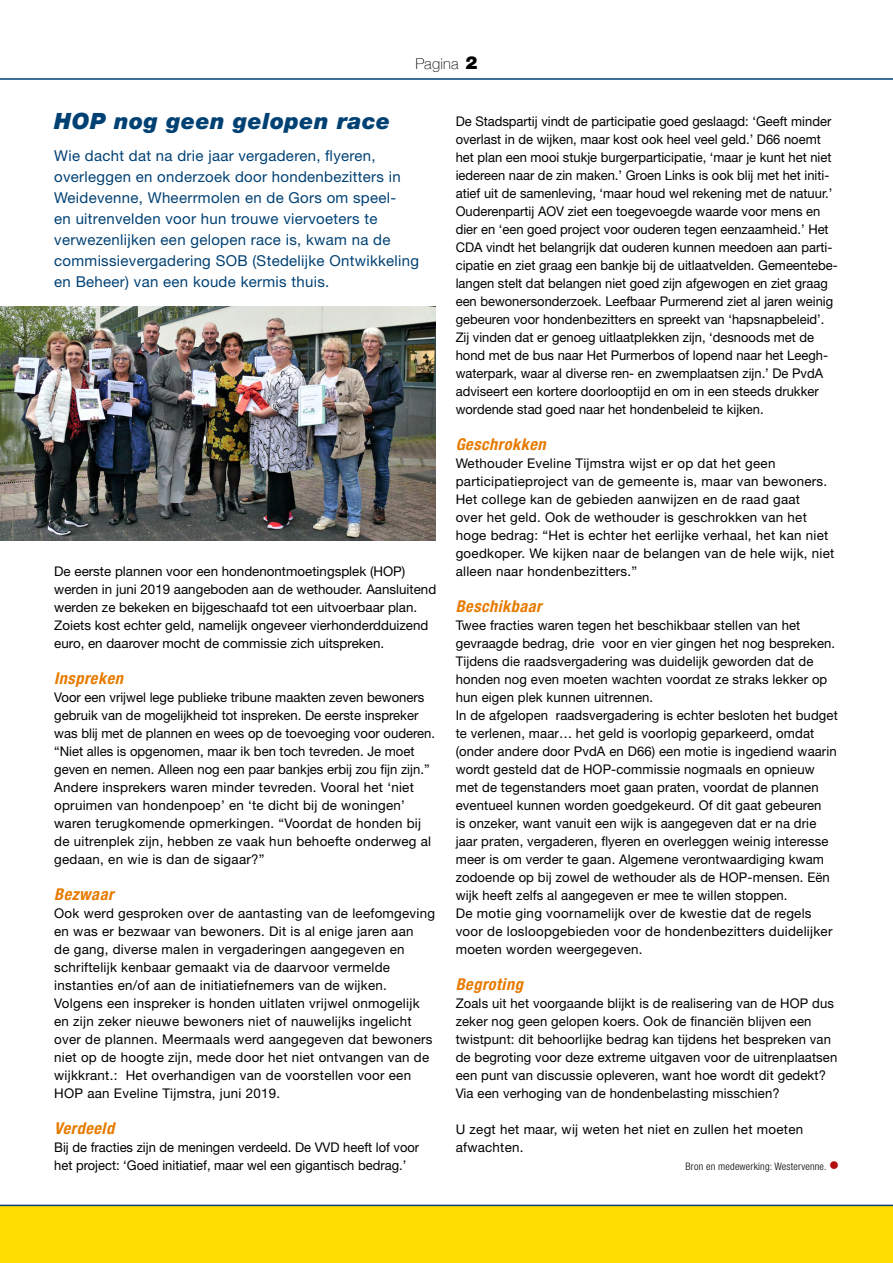
<style>
.page{position:relative;width:893px;height:1263px;background:#fff}
.page>*{position:absolute;margin:0;border:0;box-sizing:border-box;transform-origin:0 0}
.H1__Kop{font:italic 900 22.5px "Helvetica Neue";letter-spacing:.02em;color:#004174}
.H2__Subkop{font:italic 700 condensed 16.35px "Helvetica Neue";letter-spacing:.03em;color:#e77b00}
.H__Introtekst{font:15px/21px "Helvetica Neue";letter-spacing:.02em;color:#004174}
.t1{font:100 15px "Helvetica Neue";letter-spacing:.02em;color:#000}
.P__Tekst_plat{font:13.35px/18px "Helvetica Neue";letter-spacing:.01em;color:#000}
.P__Fotobijschrift{font:300 condensed 10.35px "Helvetica Neue";letter-spacing:.02em;color:#000}
.s1{font-weight:900;font-size:18px}
.s2{color:#b20e10}
</style>
<div class="page">
<div style="left:0;top:1206px;width:893px;height:57px;background:#fd0"></div>
<hr style="left:0;top:78px;width:893px;height:2px;background:#004174">
<hr style="left:0;top:1205px;width:893px;height:1px;background:#004174">
<img style="left:0;top:306px;width:436px;height:234px">
<p class="t1" style="left:415px;top:52px;width:63px">Pagina <span class="s1">2</span></p>
<h1 class="H1__Kop" style="left:54px;top:107px;width:337px">HOP nog geen gelopen race</h1>
<p class="H__Introtekst" style="left:54px;top:144px;width:366px">Wie dacht dat na drie jaar vergaderen, flyeren, overleggen en onderzoek door hondenbezitters in Weidevenne, Wheerrmolen en de Gors om speel-<br>en uitrenvelden voor hun trouwe viervoeters te verwezenlijken een gelopen race is, kwam na de commissievergadering SOB (Stedelijke Ontwikkeling en Beheer) van een koude kermis thuis.</p>
<p class="P__Tekst_plat" style="left:54px;top:562px;width:384px">De eerste plannen voor een hondenontmoetingsplek (HOP) werden in juni 2019 aangeboden aan de wethouder. Aansluitend werden ze bekeken en bijgeschaafd tot een uitvoerbaar plan.<br>Zoiets kost echter geld, namelijk ongeveer vierhonderdduizend euro, en daarover mocht de commissie zich uitspreken.</p>
<h2 class="H2__Subkop" style="left:54px;top:668px;width:70px">Inspreken</h2>
<p class="P__Tekst_plat" style="left:54px;top:688px;width:382px">Voor een vrijwel lege publieke tribune maakten zeven bewoners gebruik van de mogelijkheid tot inspreken. De eerste inspreker was blij met de plannen en wees op de toevoeging voor ouderen. “Niet alles is opgenomen, maar ik ben toch tevreden. Je moet geven en nemen. Alleen nog een paar bankjes erbij zou fijn zijn.”</p>
<p class="P__Tekst_plat" style="left:54px;top:778px;width:378px">Andere insprekers waren minder tevreden. Vooral het ‘niet opruimen van hondenpoep’ en ‘te dicht bij de woningen’ waren terugkomende opmerkingen. “Voordat de honden bij de uitrenplek zijn, hebben ze vaak hun behoefte onderweg al gedaan, en wie is dan de sigaar?”</p>
<h2 class="H2__Subkop" style="left:54px;top:884px;width:61px">Bezwaar</h2>
<p class="P__Tekst_plat" style="left:54px;top:904px;width:382px">Ook werd gesproken over de aantasting van de leefomgeving en was er bezwaar van bewoners. Dit is al enige jaren aan<br>de gang, diverse malen in vergaderingen aangegeven en schriftelijk kenbaar gemaakt via de daarvoor vermelde instanties en/of aan de initiatiefnemers van de wijken.<br>Volgens een inspreker is honden uitlaten vrijwel onmogelijk en zijn zeker nieuwe bewoners niet of nauwelijks ingelicht over de plannen. Meermaals werd aangegeven dat bewoners niet op de hoogte zijn, mede door het niet ontvangen van de wijkkrant.: Het overhandigen van de voorstellen voor een HOP aan Eveline Tijmstra, juni 2019.</p>
<h2 class="H2__Subkop" style="left:54px;top:1118px;width:61px">Verdeeld</h2>
<p class="P__Tekst_plat" style="left:54px;top:1138px;width:367px">Bij de fracties zijn de meningen verdeeld. De VVD heeft lof voor het project: ‘Goed initiatief, maar wel een gigantisch bedrag.’</p>
<p class="P__Tekst_plat" style="left:456px;top:112px;width:384px">De Stadspartij vindt de participatie goed geslaagd: ‘Geeft minder overlast in de wijken, maar kost ook heel veel geld.’ D66 noemt het plan een mooi stukje burgerparticipatie, ‘maar je kunt het niet iedereen naar de zin maken.’ Groen Links is ook blij met het initi&shy;atief uit de samenleving, ‘maar houd wel rekening met de natuur.’ Ouderenpartij AOV ziet een toegevoegde waarde voor mens en dier en ‘een goed project voor ouderen tegen eenzaamheid.’ Het CDA vindt het belangrijk dat ouderen kunnen meedoen aan parti&shy;cipatie en ziet graag een bankje bij de uitlaatvelden. Gemeentebe&shy;langen stelt dat belangen niet goed zijn afgewogen en ziet graag een bewonersonderzoek. Leefbaar Purmerend ziet al jaren weinig gebeuren voor hondenbezitters en spreekt van ‘hapsnapbeleid’.<br>Zij vinden dat er genoeg uitlaatplekken zijn, ‘desnoods met de hond met de bus naar Het Purmerbos of lopend naar het Leegh&shy;waterpark, waar al diverse ren- en zwemplaatsen zijn.’ De PvdA adviseert een kortere doorlooptijd en om in een steeds drukker wordende stad goed naar het hondenbeleid te kijken.</p>
<h2 class="H2__Subkop" style="left:456px;top:434px;width:91px">Geschrokken</h2>
<p class="P__Tekst_plat" style="left:456px;top:454px;width:380px">Wethouder Eveline Tijmstra wijst er op dat het geen participatieproject van de gemeente is, maar van bewoners.<br>Het college kan de gebieden aanwijzen en de raad gaat<br>over het geld. Ook de wethouder is geschrokken van het hoge bedrag: “Het is echter het eerlijke verhaal, het kan niet goedkoper. We kijken naar de belangen van de hele wijk, niet alleen naar hondenbezitters.”</p>
<h2 class="H2__Subkop" style="left:456px;top:596px;width:88px">Beschikbaar</h2>
<p class="P__Tekst_plat" style="left:456px;top:616px;width:381px">Twee fracties waren tegen het beschikbaar stellen van het gevraagde bedrag, drie voor en vier gingen het nog bespreken.<br>Tijdens die raadsvergadering was duidelijk geworden dat de honden nog even moeten wachten voordat ze straks lekker op hun eigen plek kunnen uitrennen.</p>
<p class="P__Tekst_plat" style="left:456px;top:706px;width:384px">In de afgelopen raadsvergadering is echter besloten het budget te verlenen, maar… het geld is voorlopig geparkeerd, omdat (onder andere door PvdA en D66) een motie is ingediend waarin wordt gesteld dat de HOP-commissie nogmaals en opnieuw met de tegenstanders moet gaan praten, voordat de plannen eventueel kunnen worden goedgekeurd. Of dit gaat gebeuren<br>is onzeker, want vanuit een wijk is aangegeven dat er na drie jaar praten, vergaderen, flyeren en overleggen weinig interesse meer is om verder te gaan. Algemene verontwaardiging kwam zodoende op bij zowel de wethouder als de HOP-mensen. Eën wijk heeft zelfs al aangegeven er mee te willen stoppen.</p>
<p class="P__Tekst_plat" style="left:456px;top:904px;width:378px">De motie ging voornamelijk over de kwestie dat de regels voor de losloopgebieden voor de hondenbezitters duidelijker moeten worden weergegeven.</p>
<h2 class="H2__Subkop" style="left:456px;top:974px;width:69px">Begroting</h2>
<p class="P__Tekst_plat" style="left:456px;top:994px;width:383px">Zoals uit het voorgaande blijkt is de realisering van de HOP dus zeker nog geen gelopen koers. Ook de financiën blijven een twistpunt: dit behoorlijke bedrag kan tijdens het bespreken van de begroting voor deze extreme uitgaven voor de uitrenplaatsen een punt van discussie opleveren, want hoe wordt dit gedekt?<br>Via een verhoging van de hondenbelasting misschien?</p>
<p class="P__Tekst_plat" style="left:456px;top:1120px;width:349px">U zegt het maar, wij weten het niet en zullen het moeten afwachten.</p>
<p class="P__Fotobijschrift" style="left:686px;top:1160px;width:155px">Bron en medewerking: Westervenne. <span class="s2">●</span></p>
</div>
